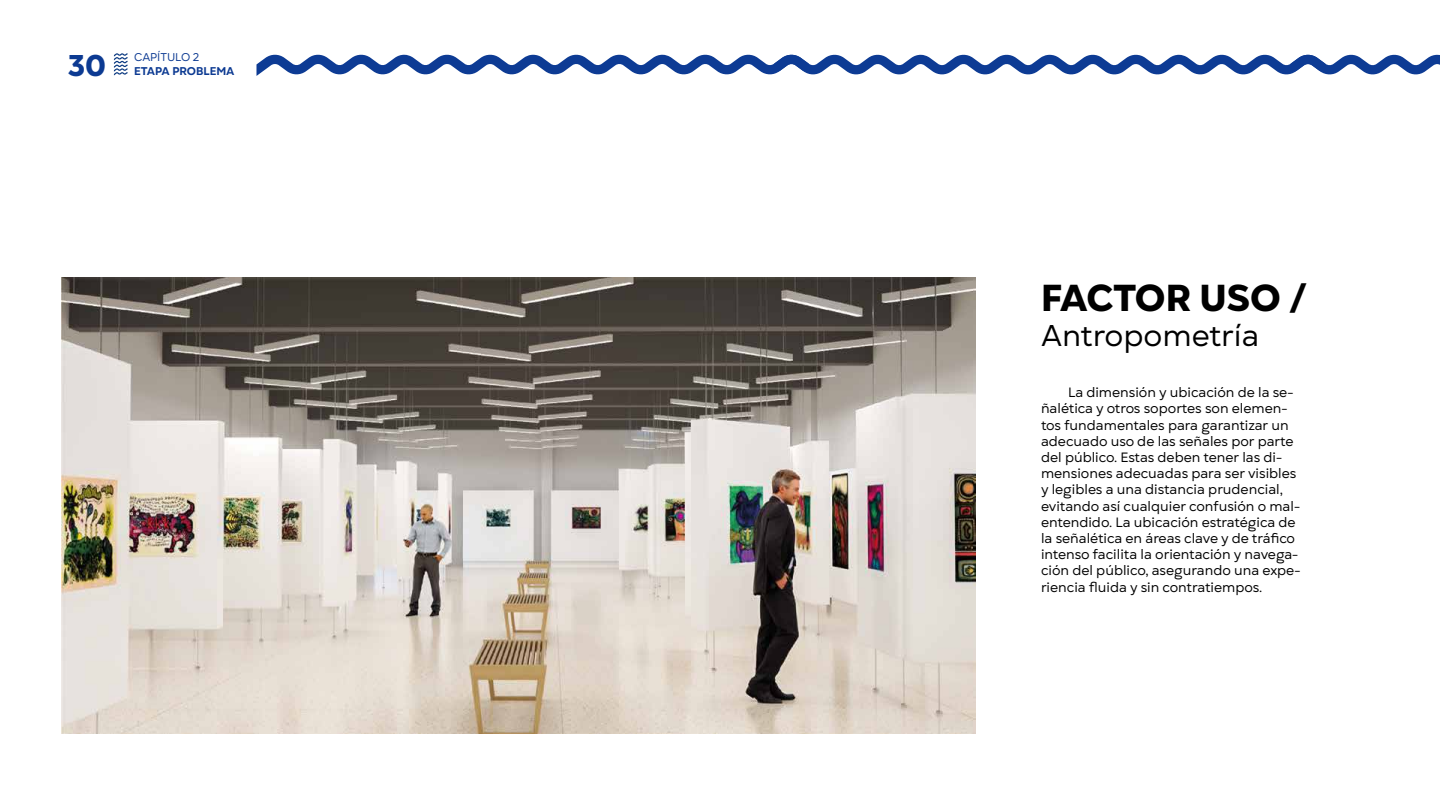
<style>
.page{position:relative;width:1440px;height:810px;background:#fff}
.page>*{position:absolute;margin:0;border:0;box-sizing:border-box;transform-origin:0 0}
.t1{font:800 37.5px "Gogh";letter-spacing:-.01em;color:#000}
.t2{font:30px "Gogh";color:#000}
.t3{font:800 30px "Gogh";color:#0c3a92}
.t4{font:13.5px/16.2px "Gogh";color:#000}
.t5{font:700 11.25px "Gogh";color:#0c3a92}
.t6{font:11.25px "Gogh";color:#0c3a92}
</style>
<div class="page">
<svg style="left:114px;top:53px;width:14px;height:22px"></svg>
<svg style="left:256px;top:54px;width:1184px;height:22px"></svg>
<img style="left:61px;top:277px;width:915px;height:456px">
<h2 class="t3" style="left:68px;top:46px;width:40px">30</h2>
<p class="t6" style="left:134px;top:51px;width:67px">CAPÍTULO 2</p>
<p class="t5" style="left:134px;top:64px;width:102px">ETAPA PROBLEMA</p>
<h1 class="t1" style="left:1041px;top:274px;width:268px">FACTOR USO /</h1>
<h2 class="t2" style="left:1041px;top:317px;width:220px">Antropometría</h2>
<p class="t4" style="left:1041px;top:385px;width:261px;text-indent:27px">La dimensión y ubicación de la se&shy;ñalética y otros soportes son elemen&shy;tos fundamentales para garantizar un adecuado uso de las señales por parte del público. Estas deben tener las di&shy;mensiones adecuadas para ser visibles y legibles a una distancia prudencial, evitando así cualquier confusión o mal&shy;entendido. La ubicación estratégica de la señalética en áreas clave y de tráfico intenso facilita la orientación y navega&shy;ción del público, asegurando una expe&shy;riencia fluida y sin contratiempos.</p>
</div>
